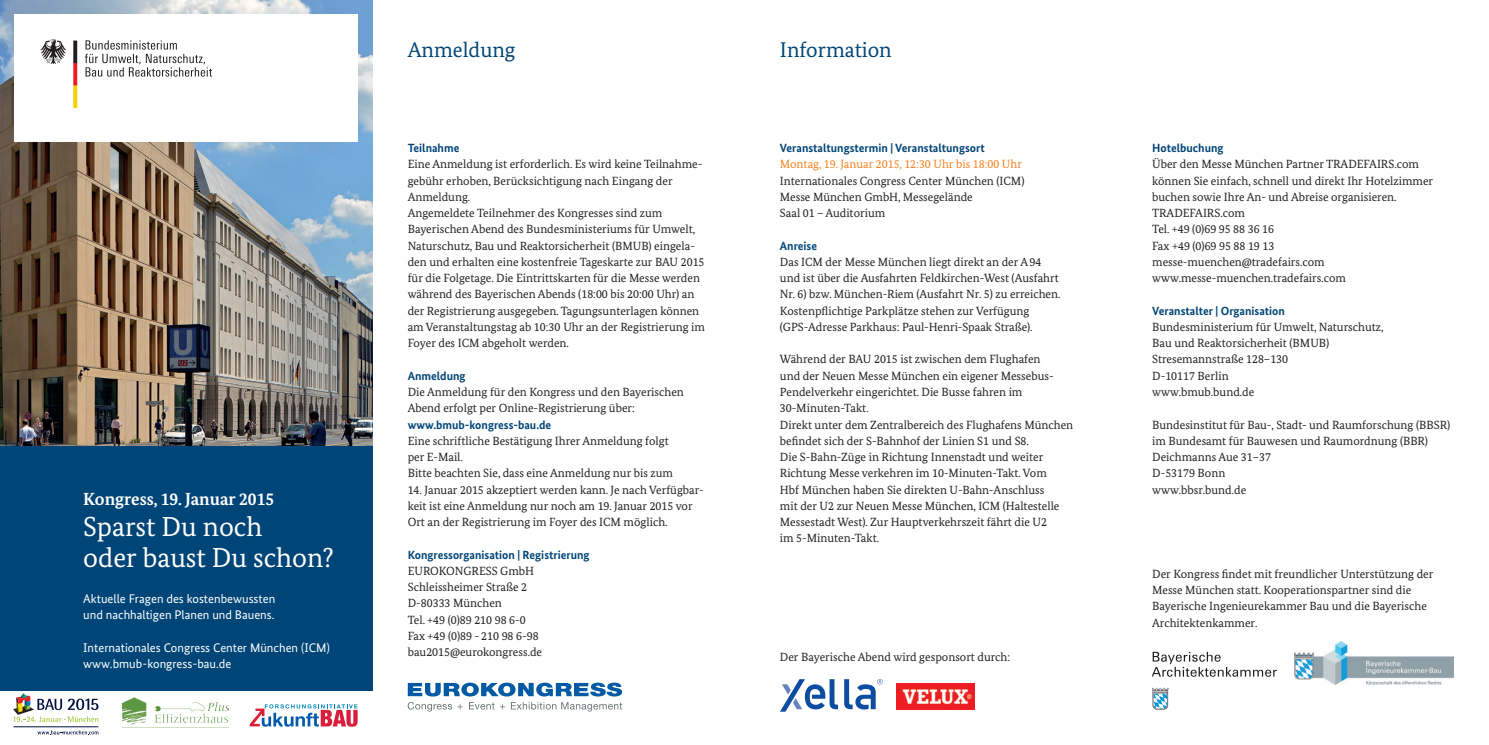
<style>
.page{position:relative;width:1489px;height:745px;background:#fff}
.page>*{position:absolute;margin:0;border:0;box-sizing:border-box;transform-origin:0 0}
.t1{font:27.5px/31.2px "Bundes Serif";color:#fff}
.t2{font:21.25px "Bundes Serif";color:#004577}
.t3{font:700 17.5px "Bundes Serif";color:#fff}
.t4{font:12.5px/16.2px "Bundes Sans";color:#fff}
.t5{font:11.88px/16.2px "Bundes Serif";color:#231f20}
.t6{font:700 11.88px "Bundes Sans";color:#004577}
.t7{font:11.88px "Bundes Serif";color:#f58220}
</style>
<div class="page">
<svg style="left:407px;top:682px;width:215px;height:29px"></svg>
<img style="left:896px;top:683px;width:78px;height:26px">
<svg style="left:780px;top:679px;width:58px;height:32px"></svg>
<svg style="left:844px;top:679px;width:38px;height:30px"></svg>
<svg style="left:1152px;top:651px;width:124px;height:25px"></svg>
<svg style="left:1152px;top:687px;width:16px;height:22px"></svg>
<img style="left:1294px;top:641px;width:159px;height:43px">
<img style="left:0;top:0;width:372px;height:446px">
<div style="left:14px;top:14px;width:344px;height:128px;background:#fff"></div>
<svg style="left:40px;top:39px;width:26px;height:25px"></svg>
<svg style="left:73px;top:40px;width:4px;height:68px"></svg>
<svg style="left:85px;top:40px;width:127px;height:37px"></svg>
<div style="left:0;top:446px;width:372px;height:248px;background:#004577"></div>
<div style="left:0;top:691px;width:383px;height:53px;background:#fff"></div>
<img style="left:122px;top:697px;width:106px;height:28px">
<svg style="left:249px;top:704px;width:109px;height:23px"></svg>
<svg style="left:250px;top:704px;width:107px;height:22px"></svg>
<hr style="left:13px;top:726px;width:85px;height:1px;background:#000e3f">
<svg style="left:38px;top:730px;width:60px;height:4px"></svg>
<svg style="left:13px;top:693px;width:85px;height:28px"></svg>
<h3 class="t3" style="left:83px;top:487px;width:192px">Kongress, 19. Januar 2015</h3>
<h1 class="t1" style="left:83px;top:510px;width:252px">Sparst Du noch<br>oder baust Du schon?</h1>
<p class="t4" style="left:83px;top:590px;width:193px">Aktuelle Fragen des kostenbewussten und nachhaltigen Planen und Bauens.</p>
<p class="t4" style="left:83px;top:639px;width:248px">Internationales Congress Center München (ICM) www.bmub-kongress-bau.de</p>
<h2 class="t2" style="left:407px;top:36px;width:109px">Anmeldung</h2>
<p class="t6" style="left:407px;top:141px;width:53px">Teilnahme</p>
<p class="t5" style="left:407px;top:156px;width:299px">Eine Anmeldung ist erforderlich. Es wird keine Teilnahme&shy;gebühr erhoben, Berücksichtigung nach Eingang der Anmeldung.<br>Angemeldete Teilnehmer des Kongresses sind zum Bayerischen Abend des Bundesministeriums für Umwelt, Naturschutz, Bau und Reaktorsicherheit (BMUB) eingela&shy;den und erhalten eine kostenfreie Tageskarte zur BAU 2015 für die Folgetage. Die Eintrittskarten für die Messe werden während des Bayerischen Abends (18:00 bis 20:00 Uhr) an der Registrierung ausgegeben. Tagungsunterlagen können am Veranstaltungstag ab 10:30 Uhr an der Registrierung im Foyer des ICM abgeholt werden.</p>
<p class="t6" style="left:407px;top:368px;width:59px">Anmeldung</p>
<p class="t5" style="left:407px;top:383px;width:278px">Die Anmeldung für den Kongress und den Bayerischen<br>Abend erfolgt per Online-Registrierung über:</p>
<p class="t6" style="left:407px;top:417px;width:145px">www.bmub-kongress-bau.de</p>
<p class="t5" style="left:407px;top:432px;width:267px">Eine schriftliche Bestätigung Ihrer Anmeldung folgt per E-Mail.<br>Bitte beachten Sie, dass eine Anmeldung nur bis zum</p>
<p class="t5" style="left:407px;top:481px;width:297px">14. Januar 2015 akzeptiert werden kann. Je nach Verfügbar&shy;keit ist eine Anmeldung nur noch am 19. Januar 2015 vor<br>Ort an der Registrierung im Foyer des ICM möglich.</p>
<p class="t6" style="left:407px;top:547px;width:183px">Kongressorganisation | Registrierung</p>
<p class="t5" style="left:407px;top:562px;width:136px">EUROKONGRESS GmbH<br>Schleissheimer Straße 2<br>D-80333 München<br>Tel. +49 (0)89 210 98 6-0<br>Fax +49 (0)89 - 210 98 6-98 bau2015@eurokongress.de</p>
<h2 class="t2" style="left:780px;top:36px;width:113px">Information</h2>
<p class="t6" style="left:780px;top:141px;width:206px">Veranstaltungstermin | Veranstaltungsort</p>
<p class="t7" style="left:780px;top:157px;width:243px">Montag, 19. Januar 2015, 12:30 Uhr bis 18:00 Uhr</p>
<p class="t5" style="left:780px;top:172px;width:246px">Internationales Congress Center München (ICM)<br>Messe München GmbH, Messegelände<br>Saal 01 – Auditorium</p>
<p class="t6" style="left:780px;top:238px;width:39px">Anreise</p>
<p class="t5" style="left:780px;top:253px;width:282px">Das ICM der Messe München liegt direkt an der A94 und ist über die Ausfahrten Feldkirchen-West (Ausfahrt Nr. 6) bzw. München-Riem (Ausfahrt Nr. 5) zu erreichen.<br>Kostenpflichtige Parkplätze stehen zur Verfügung (GPS-Adresse Parkhaus: Paul-Henri-Spaak Straße).</p>
<p class="t5" style="left:780px;top:351px;width:295px">Während der BAU 2015 ist zwischen dem Flughafen<br>und der Neuen Messe München ein eigener Messebus-Pendelverkehr eingerichtet. Die Busse fahren im 30-Minuten-Takt.<br>Direkt unter dem Zentralbereich des Flughafens München befindet sich der S-Bahnhof der Linien S1 und S8.<br>Die S-Bahn-Züge in Richtung Innenstadt und weiter Richtung Messe verkehren im 10-Minuten-Takt. Vom<br>Hbf München haben Sie direkten U-Bahn-Anschluss<br>mit der U2 zur Neuen Messe München, ICM (Haltestelle Messestadt West). Zur Hauptverkehrszeit fährt die U2<br>im 5-Minuten-Takt.</p>
<p class="t5" style="left:780px;top:648px;width:232px">Der Bayerische Abend wird gesponsort durch:</p>
<p class="t6" style="left:1152px;top:141px;width:73px">Hotelbuchung</p>
<p class="t5" style="left:1152px;top:156px;width:282px">Über den Messe München Partner TRADEFAIRS.com können Sie einfach, schnell und direkt Ihr Hotelzimmer buchen sowie Ihre An- und Abreise organisieren.<br>TRADEFAIRS.com<br>Tel. +49 (0)69 95 88 36 16<br>Fax +49 (0)69 95 88 19 13 messe-muenchen@tradefairs.com www.messe-muenchen.tradefairs.com</p>
<p class="t6" style="left:1152px;top:303px;width:134px">Veranstalter | Organisation</p>
<p class="t5" style="left:1152px;top:318px;width:233px">Bundesministerium für Umwelt, Naturschutz,<br>Bau und Reaktorsicherheit (BMUB)<br>Stresemannstraße 128–130<br>D-10117 Berlin<br>www.bmub.bund.de</p>
<p class="t5" style="left:1152px;top:416px;width:299px">Bundesinstitut für Bau-, Stadt- und Raumforschung (BBSR) im Bundesamt für Bauwesen und Raumordnung (BBR)<br>Deichmanns Aue 31–37<br>D-53179 Bonn<br>www.bbsr.bund.de</p>
<p class="t5" style="left:1152px;top:565px;width:283px">Der Kongress findet mit freundlicher Unterstützung der Messe München statt. Kooperationspartner sind die Bayerische Ingenieurekammer Bau und die Bayerische Architektenkammer.</p>
</div>
